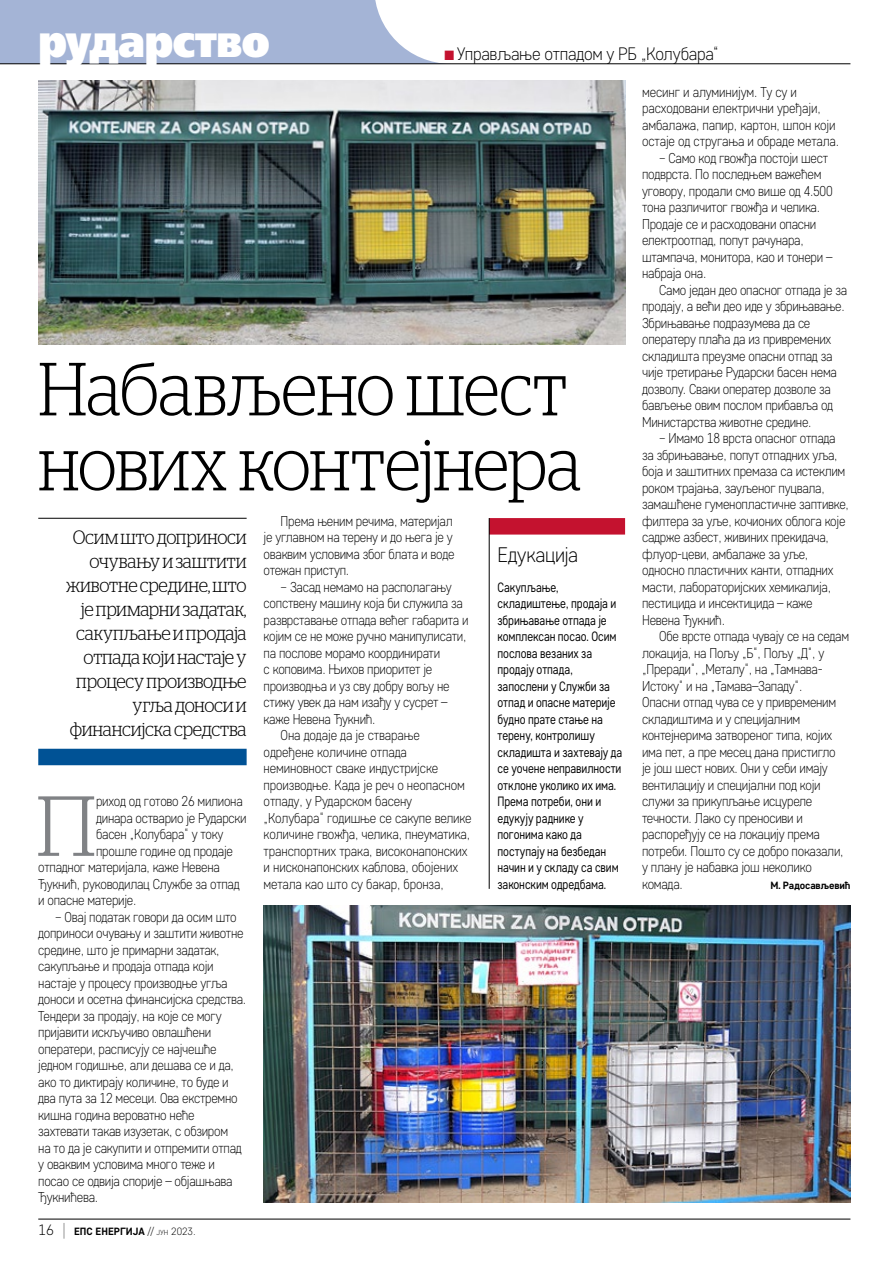
<style>
.page{position:relative;width:893px;height:1263px;background:#fff}
.page>*{position:absolute;margin:0;border:0;box-sizing:border-box;transform-origin:0 0}
.t1{font:300 84.9px "Stag LC";color:#808285}
.t2{font:300 75px/75px "Stag LC";letter-spacing:-.01em;color:#000;scale:.9 1}
.t3{font:45px "Free Set Extra Bold C";letter-spacing:-.02em;color:#fff;scale:.9 1}
.t4{font:300 21px "Core Sans D25";letter-spacing:-.01em;color:#000;scale:.95 1}
.t5{font:300 19.5px/24px "Stag LC";letter-spacing:-.015em;color:#000;text-align:right;scale:.9 1}
.t6{font:300 18px "Core Sans D25";letter-spacing:-.02em;color:#000;scale:.95 1}
.t7{font:300 14.25px/16.5px "Core Sans D25";letter-spacing:-.02em;color:#000;scale:.9 1}
.t8{font:13.5px/16.5px "Core Sans D35";letter-spacing:-.01em;color:#000;scale:.85 1}
.t9{font:700 10.5px "Core Sans D55";letter-spacing:-.005em;color:#000}
.s1{color:#c4122f}
.s2{font-family:"Core Sans D25";font-weight:300;font-size:15px}
.s3{font-family:"Core Sans D15";font-weight:100;font-size:18px}
.s4{font-family:"Core Sans D25";font-weight:300}
.s5{font-family:"Core Sans D25";font-weight:300;font-size:7.35px}
</style>
<div class="page">
<svg style="left:0;top:0;width:451px;height:64px;background:#adbbd8"></svg>
<hr style="left:38px;top:1219px;width:812px;height:1px;background:#000">
<hr style="left:0;top:64px;width:850px;height:1px;background:#000">
<div style="left:489px;top:518px;width:136px;height:17px;background:#c4122f"></div>
<hr style="left:489px;top:518px;width:1px;height:371px;background:#000">
<hr style="left:38px;top:518px;width:209px;height:1px;background:#000">
<div style="left:38px;top:749px;width:209px;height:16px;background:#005295"></div>
<img style="left:264px;top:905px;width:586px;height:297px">
<img style="left:38px;top:80px;width:587px;height:264px">
<h3 class="t3" style="left:38px;top:15px;width:259px">рударство</h3>
<p class="t6" style="left:444px;top:43px;width:290px"><span class="s1">■</span> Управљање отпадом у РБ „Колубара“</p>
<h2 class="t2" style="left:38px;top:344px;width:605px">Набављено шест нових контејнера</h2>
<h3 class="t5" style="left:66px;top:523px;width:202px">Осим што доприноси очувању и заштити животне средине, што је примарни задатак, сакупљање и продаја отпада који настаје у процесу производње угља доноси и финансијска средства</h3>
<p class="t7" style="left:264px;top:512px;width:214px;text-indent:17px">Према њеним речима, материјал је углавном на терену и до њега је у оваквим условима због блата и воде отежан приступ.</p>
<p class="t7" style="left:281px;top:578px;width:192px">− Засад немамо на располагању</p>
<p class="t7" style="left:264px;top:595px;width:223px">сопствену машину која би служила за</p>
<p class="t7" style="left:264px;top:611px;width:229px">разврставање отпада већег габарита и</p>
<p class="t7" style="left:264px;top:628px;width:227px">којим се не може ручно манипулисати,</p>
<p class="t7" style="left:264px;top:644px;width:198px">па послове морамо координирати</p>
<p class="t7" style="left:264px;top:661px;width:189px">с коповима. Њихов приоритет је</p>
<p class="t7" style="left:264px;top:677px;width:208px">производња и уз сву добру вољу не</p>
<p class="t7" style="left:264px;top:694px;width:206px">стижу увек да нам изађу у сусрет –</p>
<p class="t7" style="left:264px;top:710px;width:126px">каже Невена Ђукнић.</p>
<p class="t7" style="left:281px;top:727px;width:156px">Она додаје да је стварање</p>
<p class="t7" style="left:264px;top:743px;width:161px">одређене количине отпада</p>
<p class="t7" style="left:264px;top:760px;width:195px">неминовност сваке индустријске</p>
<p class="t7" style="left:264px;top:776px;width:225px">производње. Када је реч о неопасном</p>
<p class="t7" style="left:264px;top:793px;width:167px">отпаду, у Рударском басену</p>
<p class="t7" style="left:264px;top:809px;width:233px">„Колубара“ годишње се сакупе велике</p>
<p class="t7" style="left:264px;top:826px;width:231px">количине гвожђа, челика, пнеуматика,</p>
<p class="t7" style="left:264px;top:842px;width:228px">транспортних трака, високонапонских</p>
<p class="t7" style="left:264px;top:859px;width:218px">и нисконапонских каблова, обојених</p>
<p class="t7" style="left:264px;top:875px;width:202px">метала као што су бакар, бронза,</p>
<h3 class="t4" style="left:497px;top:541px;width:86px">Едукација</h3>
<p class="t8" style="left:497px;top:578px;width:148px">Сакупљање, складиштење, продаја и збрињавање отпада је комплексан посао. Осим послова везаних за продају отпада, запослени у Служби за отпад и опасне материје будно прате стање на терену, контролишу складишта и захтевају да се уочене неправилности отклоне уколико их има.<br>Према потреби, они и едукују раднике у погонима како да поступају на безбедан начин и у складу са свим законским одредбама.</p>
<h1 class="t1" style="left:36px;top:764px;width:61px">П</h1>
<p class="t7" style="left:96px;top:793px;width:164px">риход од готово 26 милиона</p>
<p class="t7" style="left:96px;top:809px;width:169px">динара остварио је Рударски</p>
<p class="t7" style="left:96px;top:826px;width:143px">басен „Колубара“ у току</p>
<p class="t7" style="left:96px;top:842px;width:154px">прошле године од продаје</p>
<p class="t7" style="left:38px;top:859px;width:203px">отпадног материјала, каже Невена</p>
<p class="t7" style="left:38px;top:875px;width:225px">Ђукнић, руководилац Службе за отпад</p>
<p class="t7" style="left:38px;top:892px;width:111px">и опасне материје.</p>
<p class="t7" style="left:55px;top:908px;width:203px">− Овај податак говори да осим што</p>
<p class="t7" style="left:38px;top:925px;width:230px">доприноси очувању и заштити животне</p>
<p class="t7" style="left:38px;top:941px;width:203px">средине, што је примарни задатак,</p>
<p class="t7" style="left:38px;top:958px;width:196px">сакупљање и продаја отпада који</p>
<p class="t7" style="left:38px;top:974px;width:212px">настаје у процесу производње угља</p>
<p class="t7" style="left:38px;top:991px;width:233px">доноси и осетна финансијска средства.</p>
<p class="t7" style="left:38px;top:1007px;width:205px">Тендери за продају, на које се могу</p>
<p class="t7" style="left:38px;top:1024px;width:194px">пријавити искључиво овлашћени</p>
<p class="t7" style="left:38px;top:1040px;width:200px">оператери, расписују се најчешће</p>
<p class="t7" style="left:38px;top:1057px;width:219px">једном годишње, али дешава се и да,</p>
<p class="t7" style="left:38px;top:1073px;width:213px">ако то диктирају количине, то буде и</p>
<p class="t7" style="left:38px;top:1090px;width:223px">два пута за 12 месеци. Ова екстремно</p>
<p class="t7" style="left:38px;top:1106px;width:175px">кишна година вероватно неће</p>
<p class="t7" style="left:38px;top:1123px;width:212px">захтевати такав изузетак, с обзиром</p>
<p class="t7" style="left:38px;top:1139px;width:228px">на то да је сакупити и отпремити отпад</p>
<p class="t7" style="left:38px;top:1156px;width:198px">у оваквим условима много теже и</p>
<p class="t7" style="left:38px;top:1172px;width:217px">посао се одвија спорије – објашњава</p>
<p class="t7" style="left:38px;top:1189px;width:68px">Ђукнићева.</p>
<p class="t9" style="left:38px;top:1225px;width:159px"><span class="s2">16</span> <span class="s3">|</span> ЕПС ЕНЕРГИЈА <span class="s4">//</span> <span class="s5">јун</span> <span class="s4">2023.</span></p>
<p class="t7" style="left:642px;top:83px;width:174px">месинг и алуминијум. Ту су и</p>
<p class="t7" style="left:642px;top:100px;width:200px">расходовани електрични уређаји,</p>
<p class="t7" style="left:642px;top:116px;width:217px">амбалажа, папир, картон, шпон који</p>
<p class="t7" style="left:642px;top:133px;width:221px">остаје од стругања и обраде метала.</p>
<p class="t7" style="left:659px;top:149px;width:189px">− Само код гвожђа постоји шест</p>
<p class="t7" style="left:642px;top:166px;width:201px">подврста. По последњем важећем</p>
<p class="t7" style="left:642px;top:182px;width:213px">уговору, продали смо више од 4.500</p>
<p class="t7" style="left:642px;top:199px;width:199px">тона различитог гвожђа и челика.</p>
<p class="t7" style="left:642px;top:215px;width:195px">Продаје се и расходовани опасни</p>
<p class="t7" style="left:642px;top:232px;width:181px">електроотпад, попут рачунара,</p>
<p class="t7" style="left:642px;top:248px;width:213px">штампача, монитора, као и тонери –</p>
<p class="t7" style="left:642px;top:265px;width:73px">набраја она.</p>
<p class="t7" style="left:659px;top:281px;width:211px">Само један део опасног отпада је за</p>
<p class="t7" style="left:642px;top:298px;width:227px">продају, а већи део иде у збрињавање.</p>
<p class="t7" style="left:642px;top:314px;width:189px">Збрињавање подразумева да се</p>
<p class="t7" style="left:642px;top:331px;width:212px">оператеру плаћа да из привремених</p>
<p class="t7" style="left:642px;top:347px;width:213px">складишта преузме опасни отпад за</p>
<p class="t7" style="left:642px;top:364px;width:218px">чије третирање Рударски басен нема</p>
<p class="t7" style="left:642px;top:380px;width:211px">дозволу. Сваки оператер дозволе за</p>
<p class="t7" style="left:642px;top:397px;width:214px">бављење овим послом прибавља од</p>
<p class="t7" style="left:642px;top:413px;width:190px">Министарства животне средине.</p>
<p class="t7" style="left:659px;top:430px;width:198px">− Имамо 18 врста опасног отпада</p>
<p class="t7" style="left:642px;top:446px;width:219px">за збрињавање, попут отпадних уља,</p>
<p class="t7" style="left:642px;top:463px;width:227px">боја и заштитних премаза са истеклим</p>
<p class="t7" style="left:642px;top:479px;width:204px">роком трајања, зауљеног пуцвала,</p>
<p class="t7" style="left:642px;top:496px;width:231px">замашћене гуменопластичне заптивке,</p>
<p class="t7" style="left:642px;top:512px;width:227px">филтера за уље, кочионих облога које</p>
<p class="t7" style="left:642px;top:529px;width:209px">садрже азбест, живиних прекидача,</p>
<p class="t7" style="left:642px;top:545px;width:186px">флуор-цеви, амбалаже за уље,</p>
<p class="t7" style="left:642px;top:562px;width:214px">односно пластичних канти, отпадних</p>
<p class="t7" style="left:642px;top:578px;width:211px">масти, лабораторијских хемикалија,</p>
<p class="t7" style="left:642px;top:595px;width:191px">пестицида и инсектицида – каже</p>
<p class="t7" style="left:642px;top:611px;width:94px">Невена Ђукнић.</p>
<p class="t7" style="left:659px;top:628px;width:213px">Обе врсте отпада чувају се на седам</p>
<p class="t7" style="left:642px;top:644px;width:204px">локација, на Пољу „Б“, Пољу „Д“, у</p>
<p class="t7" style="left:642px;top:661px;width:202px">„Преради“, „Металу“, на „Тамнава-</p>
<p class="t7" style="left:642px;top:677px;width:180px">Истоку“ и на „Тамава–Западу“.</p>
<p class="t7" style="left:642px;top:694px;width:217px">Опасни отпад чува се у привременим</p>
<p class="t7" style="left:642px;top:710px;width:177px">складиштима и у специјалним</p>
<p class="t7" style="left:642px;top:727px;width:213px">контејнерима затвореног типа, којих</p>
<p class="t7" style="left:642px;top:743px;width:216px">има пет, а пре месец дана пристигло</p>
<p class="t7" style="left:642px;top:760px;width:208px">је још шест нових. Они у себи имају</p>
<p class="t7" style="left:642px;top:776px;width:200px">вентилацију и специјални под који</p>
<p class="t7" style="left:642px;top:793px;width:191px">служи за прикупљање исцуреле</p>
<p class="t7" style="left:642px;top:809px;width:180px">течности. Лако су преносиви и</p>
<p class="t7" style="left:642px;top:826px;width:199px">распоређују се на локацију према</p>
<p class="t7" style="left:642px;top:842px;width:225px">потреби. Пошто су се добро показали,</p>
<p class="t7" style="left:642px;top:859px;width:190px">у плану је набавка још неколико</p>
<p class="t7" style="left:642px;top:875px;width:47px">комада.</p>
<p class="t9" style="left:771px;top:878px;width:81px">М. Радосављевић</p>
</div>
